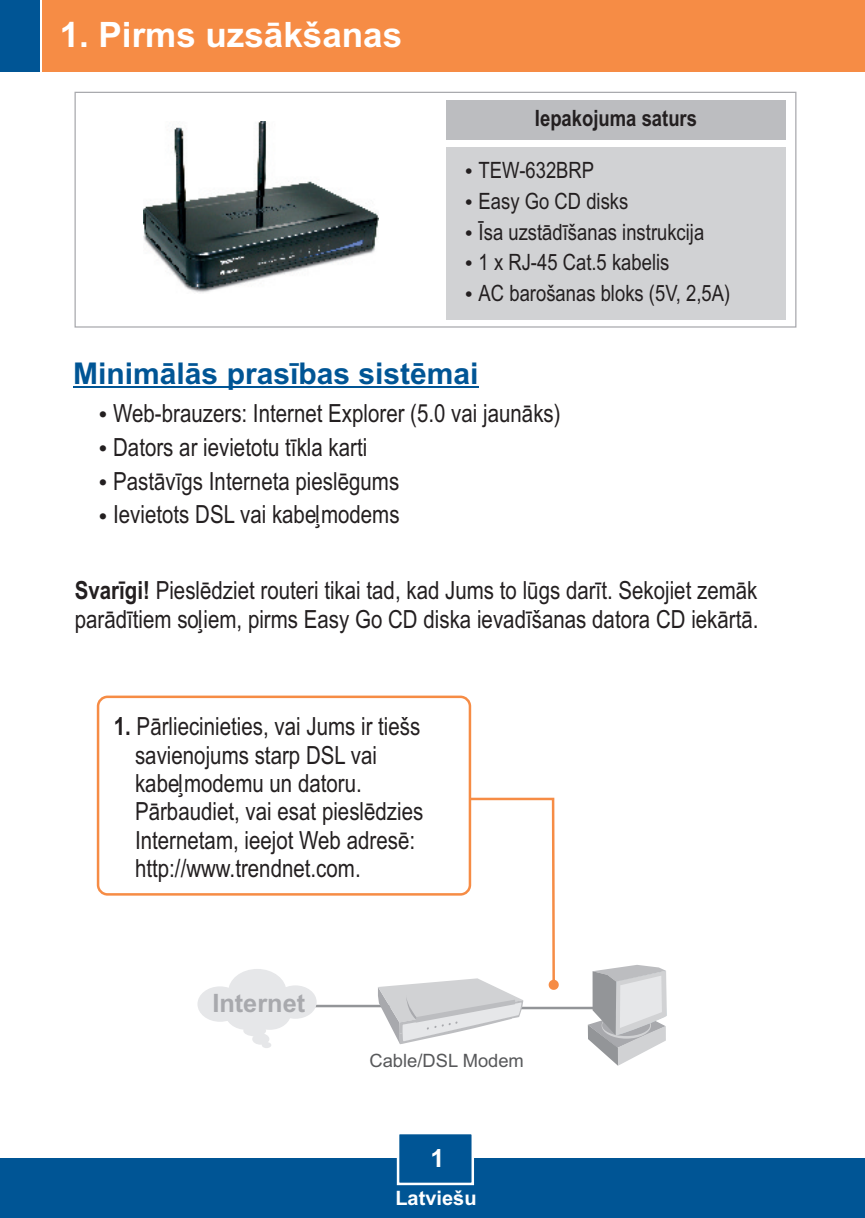
<style>
.page{position:relative;width:865px;height:1218px;background:#fff}
.page>*{position:absolute;margin:0;border:0;box-sizing:border-box;transform-origin:0 0}
.t1{font:700 35px "Arial";color:#fff}
.t2{font:700 30px "Arial";color:#005595}
.t3{font:700 25.25px "Arial";color:#a8a9ad}
.t4{font:25px/28.2px "Arial Narrow";color:#231f20}
.t5{font:700 25px "Arial";color:#fff}
.t6{font:22.5px/30.5px "Arial Narrow";color:#231f20}
.t7{font:700 22.5px "Arial Narrow";color:#231f20}
.t8{font:700 20px "Arial";color:#fff}
.t9{font:18.25px "Arial";color:#57585a}
.s1{font-weight:700}
</style>
<div class="page">
<hr style="left:73px;top:386px;width:405px;height:2px;background:#005595">
<svg style="left:74px;top:91px;width:723px;height:237px"></svg>
<div style="left:446px;top:147px;width:339px;height:173px;background:#d1d2d4"></div>
<div style="left:446px;top:100px;width:339px;height:40px;background:#bcbdc0"></div>
<div style="left:0;top:1159px;width:865px;height:59px;background:#005595"></div>
<div style="left:42px;top:0;width:823px;height:72px;background:#f68c45"></div>
<div style="left:0;top:0;width:40px;height:72px;background:#005595"></div>
<svg style="left:395px;top:1134px;width:80px;height:52px"></svg>
<div style="left:97px;top:695px;width:374px;height:200px;background:#fff;border:3px solid #f68c45;border-radius:9px"></div>
<hr style="left:490px;top:1007px;width:129px;height:2px;background:#939598">
<hr style="left:279px;top:1005px;width:130px;height:2px;background:#939598">
<svg style="left:378px;top:798px;width:181px;height:246px"></svg>
<div style="left:197px;top:986px;width:46px;height:36px;background:#e6e7e9;border-radius:50%"></div>
<div style="left:225px;top:996px;width:43px;height:34px;background:#e6e7e9;border-radius:50%"></div>
<div style="left:228px;top:969px;width:58px;height:45px;background:#e6e7e9;border-radius:50%"></div>
<div style="left:248px;top:996px;width:43px;height:34px;background:#e6e7e9;border-radius:50%"></div>
<div style="left:274px;top:985px;width:43px;height:34px;background:#e6e7e9;border-radius:50%"></div>
<div style="left:243px;top:1025px;width:23px;height:11px;background:#e6e7e9;border-radius:50%"></div>
<div style="left:252px;top:1033px;width:17px;height:11px;background:#e6e7e9;border-radius:50%"></div>
<div style="left:262px;top:1042px;width:9px;height:6px;background:#e6e7e9;border-radius:50%"></div>
<svg style="left:588px;top:965px;width:79px;height:101px"></svg>
<img style="left:143px;top:122px;width:235px;height:172px">
<h1 class="t1" style="left:60px;top:21px;width:344px">1. Pirms uzsâkðanas</h1>
<p class="t7" style="left:535px;top:109px;width:164px">Iepakojuma saturs</p>
<p class="t6" style="left:479px;top:157px;width:253px">TEW-632BRP<br>Easy Go CD disks<br>Îsa uzstâdîðanas instrukcija<br>1 x RJ-45 Cat.5 kabelis<br>AC barošanas bloks (5V, 2,5A)</p>
<p class="t2" style="left:73px;top:362px;width:407px">Minimâlâs prasîbas sistçmai</p>
<p class="t4" style="left:113px;top:398px;width:449px;line-height:34px">Web-brauzers: Internet Explorer (5.0 vai jaunâks)<br>Dators ar ievietotu tîkla karti<br>Pastâvîgs Interneta pieslçgums<br>Ievietots DSL vai kabeïmodems</p>
<p class="t4" style="left:75px;top:579px;width:685px"><span class="s1">Svarîgi!</span> Pieslçdziet routeri tikai tad, kad Jums to lûgs darît. Sekojiet zemâk parâdîtiem soïiem, pirms Easy Go CD diska ievadîðanas datora CD iekârtâ.</p>
<p class="t4" style="left:135px;top:715px;width:290px;text-indent:-21px"><span class="s1">1.</span> Pârliecinieties, vai Jums ir tiešs savienojums starp DSL vai kabeïmodemu un datoru.<br>Pârbaudiet, vai esat pieslçdzies<br>Internetam, ieejot Web adresç: http://www.trendnet.com.</p>
<p class="t3" style="left:212px;top:994px;width:94px">Internet</p>
<p class="t9" style="left:369px;top:1054px;width:156px">Cable/DSL Modem</p>
<p class="t5" style="left:430px;top:1148px;width:15px">1</p>
<p class="t8" style="left:395px;top:1190px;width:83px">Latviešu</p>
</div>
